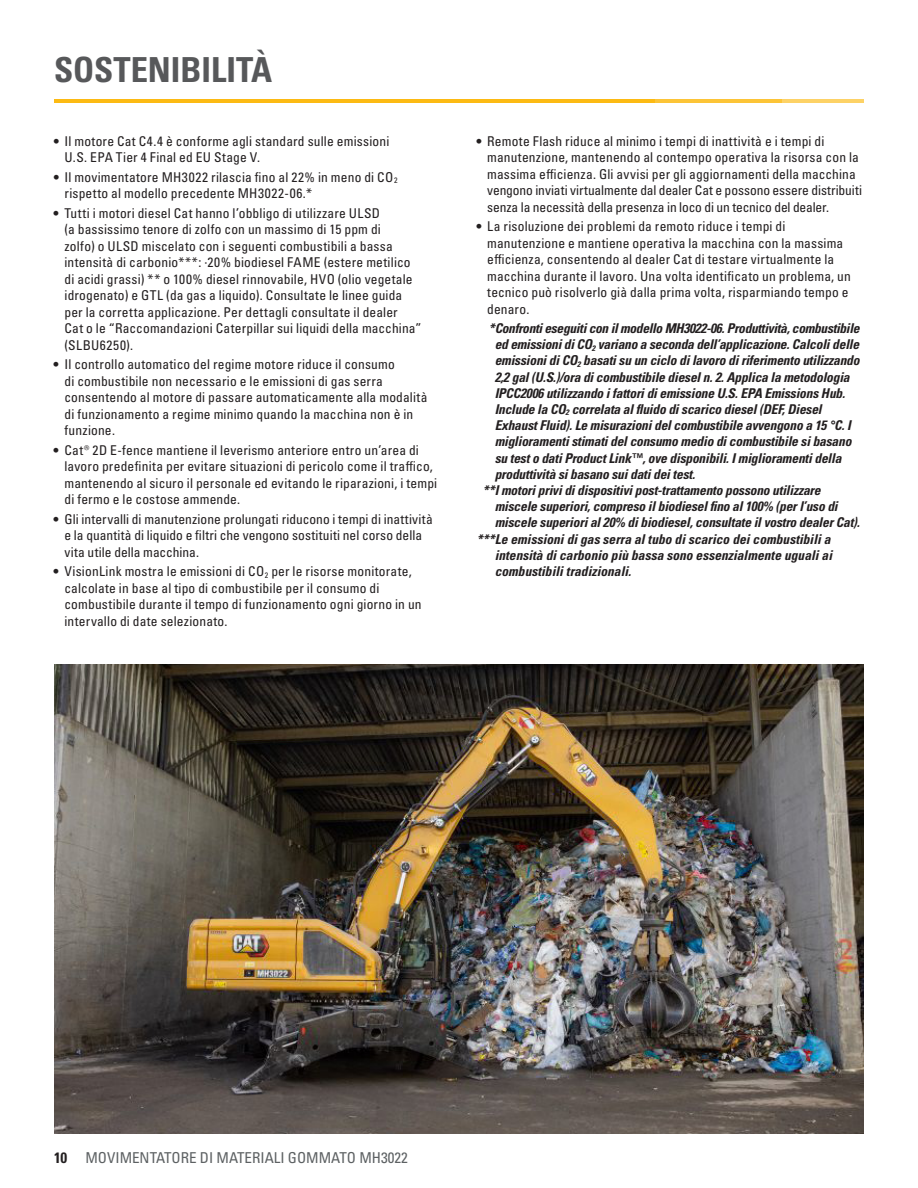
<style>
.page{position:relative;width:918px;height:1188px;background:#fff}
.page>*{position:absolute;margin:0;border:0;box-sizing:border-box;transform-origin:0 0}
.t1{font:34.5px "Univers LTCYR 67 Bold Cond";color:#57585a}
.t2{font:condensed 15px "Univers LTCYR 57";color:#5d6163}
.t3{font:condensed 13.5px/16.5px "Univers LTCYR 57";letter-spacing:.01em;color:#231f20}
.t4{font:13.5px "Univers LTCYR 67 Bold Cond Obl";letter-spacing:-.015em;color:#231f20}
.s1{font-family:"Univers LTCYR 67 Bold Cond";font-stretch:normal;color:#231f20}
</style>
<div class="page">
<hr style="left:54px;top:99px;width:601px;height:4px;background:#fcba13">
<hr style="left:654px;top:99px;width:128px;height:4px;background:#fcc437">
<hr style="left:782px;top:99px;width:81px;height:4px;background:#fdd266">
<img style="left:54px;top:664px;width:809px;height:470px">
<h1 class="t1" style="left:54px;top:48px;width:220px">SOSTENIBILITÀ</h1>
<p class="t3" style="left:65px;top:132px;width:326px;text-indent:-11px">• Il motore Cat C4.4 è conforme agli standard sulle emissioni<br>U.S. EPA Tier 4 Final ed EU Stage V.</p>
<p class="t3" style="left:65px;top:168px;width:335px;text-indent:-11px">• Il movimentatore MH3022 rilascia fino al 22% in meno di CO<sub>2 </sub>rispetto al modello precedente MH3022-06.*</p>
<p class="t3" style="left:65px;top:204px;width:359px;text-indent:-11px">• Tutti i motori diesel Cat hanno l’obbligo di utilizzare ULSD<br>(a bassissimo tenore di zolfo con un massimo di 15 ppm di<br>zolfo) o ULSD miscelato con i seguenti combustibili a bassa intensità di carbonio***: ·20% biodiesel FAME (estere metilico di acidi grassi) ** o 100% diesel rinnovabile, HVO (olio vegetale idrogenato) e GTL (da gas a liquido). Consultate le linee guida per la corretta applicazione. Per dettagli consultate il dealer<br>Cat o le “Raccomandazioni Caterpillar sui liquidi della macchina” (SLBU6250).</p>
<p class="t3" style="left:65px;top:356px;width:365px;text-indent:-11px">• Il controllo automatico del regime motore riduce il consumo<br>di combustibile non necessario e le emissioni di gas serra consentendo al motore di passare automaticamente alla modalità di funzionamento a regime minimo quando la macchina non è in funzione.</p>
<p class="t3" style="left:65px;top:441px;width:374px;text-indent:-11px">• Cat® 2D E-fence mantiene il leverismo anteriore entro un’area di lavoro predefinita per evitare situazioni di pericolo come il traffico, mantenendo al sicuro il personale ed evitando le riparazioni, i tempi di fermo e le costose ammende.</p>
<p class="t3" style="left:65px;top:510px;width:370px;text-indent:-11px">• Gli intervalli di manutenzione prolungati riducono i tempi di inattività e la quantità di liquido e filtri che vengono sostituiti nel corso della vita utile della macchina.</p>
<p class="t3" style="left:64px;top:563px;width:359px;text-indent:-10px">• VisionLink mostra le emissioni di CO<sub>2</sub> per le risorse monitorate, calcolate in base al tipo di combustibile per il consumo di combustibile durante il tempo di funzionamento ogni giorno in un intervallo di date selezionato.</p>
<p class="t3" style="left:487px;top:132px;width:376px;text-indent:-11px">• Remote Flash riduce al minimo i tempi di inattività e i tempi di manutenzione, mantenendo al contempo operativa la risorsa con la massima efficienza. Gli avvisi per gli aggiornamenti della macchina vengono inviati virtualmente dal dealer Cat e possono essere distribuiti senza la necessità della presenza in loco di un tecnico del dealer.</p>
<p class="t3" style="left:487px;top:218px;width:365px;text-indent:-11px">• La risoluzione dei problemi da remoto riduce i tempi di manutenzione e mantiene operativa la macchina con la massima efficienza, consentendo al dealer Cat di testare virtualmente la macchina durante il lavoro. Una volta identificato un problema, un tecnico può risolverlo già dalla prima volta, risparmiando tempo e denaro.</p>
<p class="t4" style="left:489px;top:320px;width:372px">*Confronti eseguiti con il modello MH3022-06. Produttività, combustibile</p>
<p class="t4" style="left:495px;top:336px;width:366px">ed emissioni di CO<sub>2</sub> variano a seconda dell’applicazione. Calcoli delle</p>
<p class="t4" style="left:495px;top:352px;width:366px">emissioni di CO<sub>2</sub> basati su un ciclo di lavoro di riferimento utilizzando</p>
<p class="t4" style="left:495px;top:369px;width:356px">2,2 gal (U.S.)/ora di combustibile diesel n. 2. Applica la metodologia</p>
<p class="t4" style="left:495px;top:385px;width:352px">IPCC2006 utilizzando i fattori di emissione U.S. EPA Emissions Hub.</p>
<p class="t4" style="left:495px;top:401px;width:329px">Include la CO<sub>2</sub> correlata al fluido di scarico diesel (DEF, Diesel</p>
<p class="t4" style="left:495px;top:417px;width:358px">Exhaust Fluid). Le misurazioni del combustibile avvengono a 15 °C. I</p>
<p class="t4" style="left:495px;top:433px;width:358px">miglioramenti stimati del consumo medio di combustibile si basano</p>
<p class="t4" style="left:495px;top:450px;width:348px">su test o dati Product Link™, ove disponibili. I miglioramenti della</p>
<p class="t4" style="left:495px;top:466px;width:202px">produttività si basano sui dati dei test.</p>
<p class="t4" style="left:483px;top:482px;width:339px">**I motori privi di dispositivi post-trattamento possono utilizzare</p>
<p class="t4" style="left:495px;top:498px;width:345px">miscele superiori, compreso il biodiesel fino al 100% (per l’uso di</p>
<p class="t4" style="left:495px;top:514px;width:367px">miscele superiori al 20% di biodiesel, consultate il vostro dealer Cat).</p>
<p class="t4" style="left:477px;top:531px;width:355px">***Le emissioni di gas serra al tubo di scarico dei combustibili a</p>
<p class="t4" style="left:495px;top:547px;width:339px">intensità di carbonio più bassa sono essenzialmente uguali ai</p>
<p class="t4" style="left:495px;top:563px;width:138px">combustibili tradizionali.</p>
<p class="t2" style="left:54px;top:1148px;width:355px"><span class="s1">10</span> MOVIMENTATORE DI MATERIALI GOMMATO MH3022</p>
</div>
